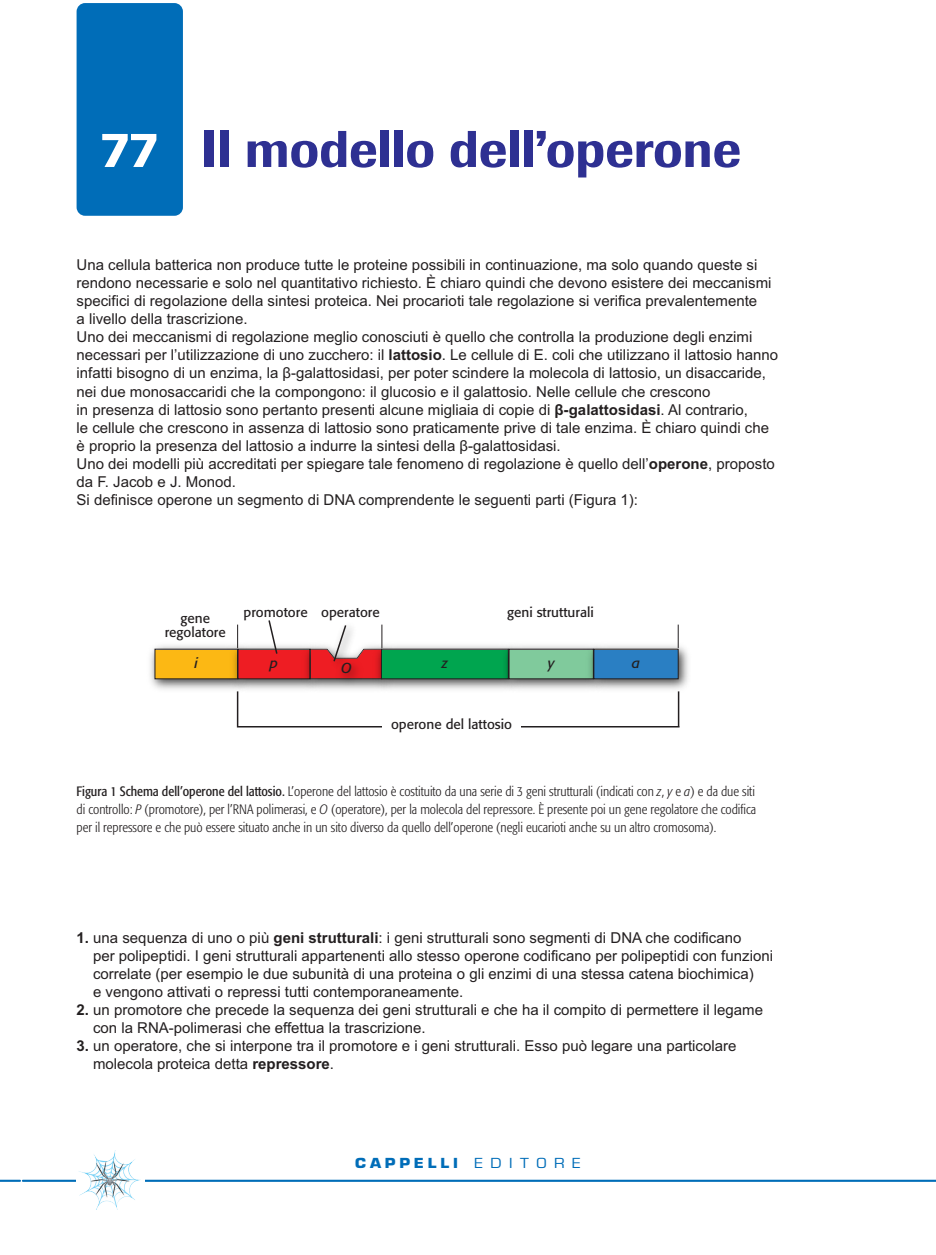
<style>
.page{position:relative;width:936px;height:1255px;background:#fff}
.page>*{position:absolute;margin:0;border:0;box-sizing:border-box;transform-origin:0 0}
.t1{font:500 51px "Imago";color:#2e3092}
.t2{font:15px/18px "Arial";color:#231f20}
.t3{font:italic 14.25px "Formata";color:#231f20}
.t4{font:300 condensed 13.5px/18px "Formata";color:#231f20;text-align:justify}
.t5{font:13.5px/13.5px "Formata";color:#231f20;text-align:center}
.t6{font:700 13.5px "Eurostile";letter-spacing:.25em;color:#006db8;scale:1.12 1}
.s1{color:#fff}
.s2{font-weight:700}
.s3{font-weight:400}
.s4{font-style:italic}
</style>
<div class="page">
<svg style="left:0;top:1179px;width:935px;height:2px;background:#5da2d2"></svg>
<div style="left:77px;top:3px;width:106px;height:213px;background:#006db8;border-radius:9px"></div>
<div style="left:77px;top:1148px;width:68px;height:62px;background:#fff"></div>
<img style="left:79px;top:1150px;width:62px;height:58px">
<img style="left:150px;top:645px;width:77px;height:45px">
<div style="left:155px;top:649px;width:82px;height:29px;background:#fcb814"></div>
<div style="left:155px;top:648px;width:83px;height:31px;border:1px solid #231f20"></div>
<img style="left:227px;top:639px;width:73px;height:56px">
<div style="left:238px;top:649px;width:71px;height:29px;background:#ee1d23"></div>
<div style="left:237px;top:648px;width:73px;height:31px;border:1px solid #231f20"></div>
<img style="left:300px;top:645px;width:17px;height:45px">
<img style="left:381px;top:639px;width:118px;height:51px">
<div style="left:382px;top:649px;width:126px;height:29px;background:#00a54f"></div>
<div style="left:381px;top:648px;width:127px;height:31px;border:1px solid #231f20"></div>
<img style="left:499px;top:645px;width:84px;height:45px">
<div style="left:509px;top:649px;width:84px;height:29px;background:#80ca9c"></div>
<div style="left:508px;top:648px;width:85px;height:31px;border:1px solid #231f20"></div>
<img style="left:583px;top:639px;width:105px;height:56px">
<div style="left:594px;top:649px;width:83px;height:29px;background:#2a7fc3"></div>
<div style="left:593px;top:648px;width:85px;height:31px;border:1px solid #231f20"></div>
<img style="left:317px;top:679px;width:64px;height:11px">
<svg style="left:267px;top:620px;width:11px;height:34px"></svg>
<img style="left:320px;top:679px;width:46px;height:1px">
<svg style="left:237px;top:691px;width:442px;height:36px"></svg>
<div style="left:382px;top:704px;width:138px;height:42px;background:#fff"></div>
<svg style="left:237px;top:624px;width:1px;height:24px"></svg>
<svg style="left:310px;top:624px;width:72px;height:55px"></svg>
<svg style="left:677px;top:624px;width:1px;height:24px"></svg>
<h1 class="t1" style="left:100px;top:131px;width:642px"><span class="s1">77</span> Il modello dell’operone</h1>
<p class="t2" style="left:77px;top:256px;width:703px">Una cellula batterica non produce tutte le proteine possibili in continuazione, ma solo quando queste si rendono necessarie e solo nel quantitativo richiesto. È chiaro quindi che devono esistere dei meccanismi specifici di regolazione della sintesi proteica. Nei procarioti tale regolazione si verifica prevalentemente<br>a livello della trascrizione.<br>Uno dei meccanismi di regolazione meglio conosciuti è quello che controlla la produzione degli enzimi necessari per l’utilizzazione di uno zucchero: il <span class="s2">lattosio</span>. Le cellule di E. coli che utilizzano il lattosio hanno infatti bisogno di un enzima, la β-galattosidasi, per poter scindere la molecola di lattosio, un disaccaride, nei due monosaccaridi che la compongono: il glucosio e il galattosio. Nelle cellule che crescono<br>in presenza di lattosio sono pertanto presenti alcune migliaia di copie di <span class="s2">β-galattosidasi</span>. Al contrario,<br>le cellule che crescono in assenza di lattosio sono praticamente prive di tale enzima. È chiaro quindi che è proprio la presenza del lattosio a indurre la sintesi della β-galattosidasi.<br>Uno dei modelli più accreditati per spiegare tale fenomeno di regolazione è quello dell’<span class="s2">operone</span>, proposto da F. Jacob e J. Monod.<br>Si definisce operone un segmento di DNA comprendente le seguenti parti (Figura 1):</p>
<p class="t5" style="left:165px;top:612px;width:63px">gene regolatore</p>
<p class="t3" style="left:194px;top:656px;width:5px">i</p>
<p class="t5" style="left:243px;top:606px;width:138px">promotore operatore</p>
<p class="t5" style="left:507px;top:606px;width:88px">geni strutturali</p>
<p class="t3" style="left:270px;top:656px;width:10px">p</p>
<p class="t3" style="left:341px;top:662px;width:12px">O</p>
<p class="t3" style="left:442px;top:656px;width:8px">z</p>
<p class="t3" style="left:547px;top:656px;width:8px">y</p>
<p class="t3" style="left:632px;top:656px;width:10px">a</p>
<p class="t5" style="left:391px;top:719px;width:122px">operone del lattosio</p>
<p class="t4" style="left:77px;top:783px;width:681px"><span class="s3">Figura 1 Schema dell’operone del lattosio.</span> L’operone del lattosio è costituito da una serie di 3 geni strutturali (indicati con <span class="s4">z</span>, <span class="s4">y</span> e <span class="s4">a</span>) e da due siti di controllo: <span class="s4">P</span> (promotore), per l’RNA polimerasi, e <span class="s4">O</span> (operatore), per la molecola del repressore. È presente poi un gene regolatore che codifica per il repressore e che può essere situato anche in un sito diverso da quello dell’operone (negli eucarioti anche su un altro cromosoma).</p>
<p class="t2" style="left:93px;top:929px;width:681px;text-indent:-16px"><span class="s2">1.</span> una sequenza di uno o più <span class="s2">geni strutturali</span>: i geni strutturali sono segmenti di DNA che codificano<br>per polipeptidi. I geni strutturali appartenenti allo stesso operone codificano per polipeptidi con funzioni correlate (per esempio le due subunità di una proteina o gli enzimi di una stessa catena biochimica)<br>e vengono attivati o repressi tutti contemporaneamente.</p>
<p class="t2" style="left:93px;top:1001px;width:671px;text-indent:-16px"><span class="s2">2.</span> un promotore che precede la sequenza dei geni strutturali e che ha il compito di permettere il legame con la RNA-polimerasi che effettua la trascrizione.</p>
<p class="t2" style="left:93px;top:1037px;width:645px;text-indent:-16px"><span class="s2">3.</span> un operatore, che si interpone tra il promotore e i geni strutturali. Esso può legare una particolare molecola proteica detta <span class="s2">repressore</span>.</p>
<p class="t6" style="left:355px;top:1157px;width:203px">CAPPELLI <span class="s3">E D I T O R E</span></p>
</div>
